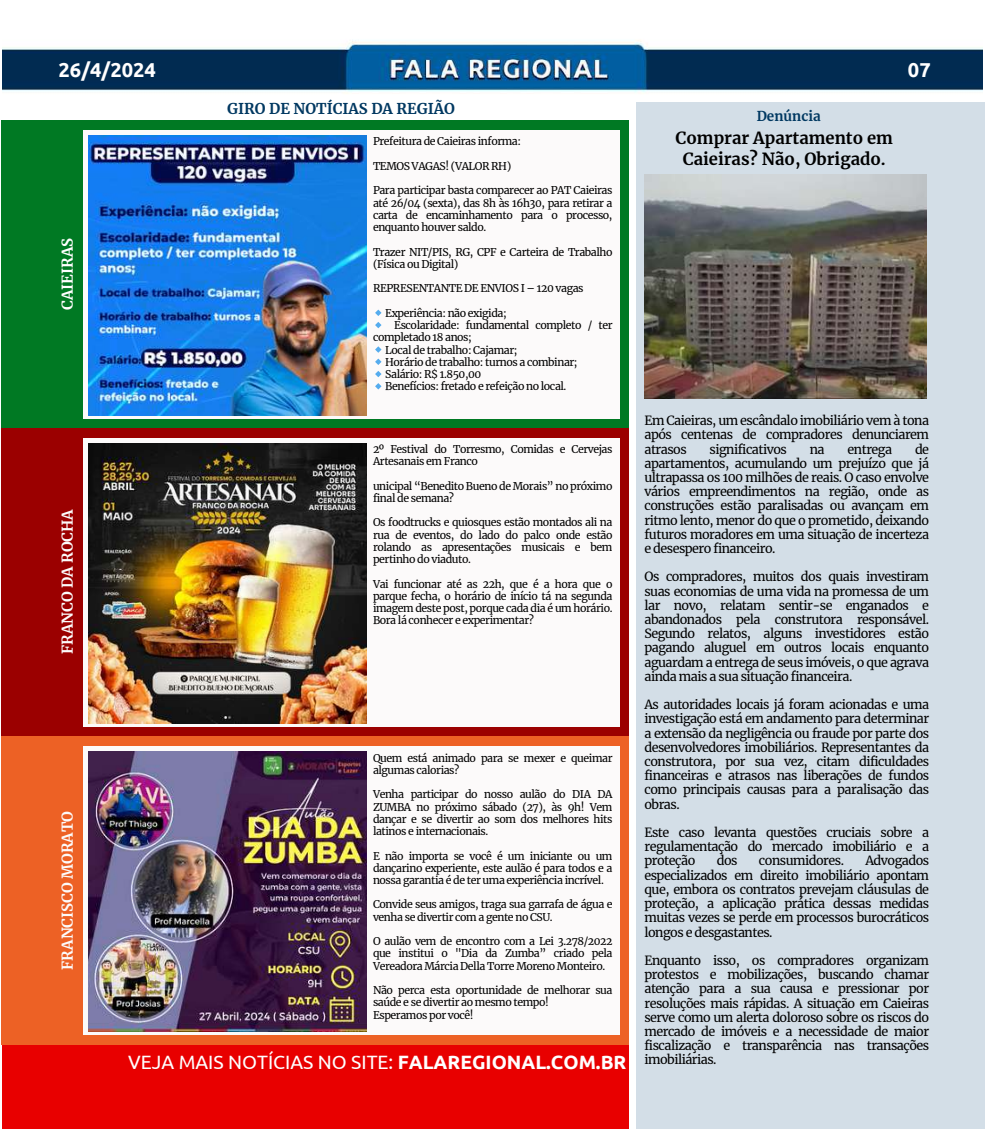
<style>
.page{position:relative;width:985px;height:1129px;background:#fff}
.page>*{position:absolute;margin:0;border:0;box-sizing:border-box;transform-origin:0 0}
.t1{font:700 20.12px "Ubuntu";color:#fff}
.t2{font:19.25px "Ubuntu";color:#fff}
.t3{font:700 16.62px/21px "Merriweather";color:#000;text-align:center}
.t4{font:700 14.7px "Merriweather";color:#fcfafa}
.t5{font:700 14.7px "Merriweather";color:#003861}
.t6{font:700 14.7px "Merriweather";color:#fff}
.t7{font:700 13.47px "Merriweather";color:#003861}
.t8{font:12.6px/14.2px "Merriweather";letter-spacing:-.04em;color:#000;text-align:justify}
.t9{font:10.67px/12.2px "Merriweather";letter-spacing:-.04em;color:#000;text-align:justify}
.s1{font-weight:700}
</style>
<div class="page">
<img style="left:3px;top:40px;width:979px;height:54px">
<div style="left:636px;top:103px;width:348px;height:1026px;background:#d3dee7"></div>
<img style="left:644px;top:174px;width:282px;height:225px">
<div style="left:2px;top:991px;width:626px;height:138px;background:#e80000"></div>
<div style="left:2px;top:120px;width:626px;height:309px;background:#007923"></div>
<div style="left:83px;top:130px;width:536px;height:289px;background:#fcfafa"></div>
<img style="left:89px;top:135px;width:277px;height:281px">
<div style="left:2px;top:428px;width:626px;height:308px;background:#9b0000"></div>
<div style="left:83px;top:438px;width:536px;height:289px;background:#fcfafa"></div>
<img style="left:89px;top:443px;width:277px;height:280px">
<div style="left:2px;top:736px;width:626px;height:309px;background:#ed6125"></div>
<div style="left:83px;top:746px;width:536px;height:289px;background:#fcfafa"></div>
<img style="left:89px;top:752px;width:277px;height:280px">
<h1 class="t1" style="left:59px;top:58px;width:99px">26/4/2024</h1>
<h1 class="t1" style="left:907px;top:58px;width:24px">07</h1>
<p class="t6" style="left:58px;top:310px;width:73px;rotate:-90deg">CAIEIRAS</p>
<p class="t4" style="left:58px;top:654px;width:147px;rotate:-90deg">FRANCO DA ROCHA</p>
<p class="t4" style="left:58px;top:969px;width:160px;rotate:-90deg">FRANCISCO MORATO</p>
<p class="t5" style="left:227px;top:100px;width:229px">GIRO DE NOTÍCIAS DA REGIÃO</p>
<p class="t9" style="left:373px;top:135px;width:150px">Prefeitura de Caieiras informa:</p>
<p class="t9" style="left:373px;top:160px;width:140px">TEMOS VAGAS! (VALOR RH)</p>
<p class="t9" style="left:373px;top:184px;width:241px">Para participar basta comparecer ao PAT Caieiras até 26/04 (sexta), das 8h às 16h30, para retirar a carta de encaminhamento para o processo, enquanto houver saldo.</p>
<p class="t9" style="left:373px;top:246px;width:241px">Trazer NIT/PIS, RG, CPF e Carteira de Trabalho (Física ou Digital)</p>
<p class="t9" style="left:373px;top:282px;width:212px">REPRESENTANTE DE ENVIOS I – 120 vagas</p>
<p class="t9" style="left:385px;top:307px;width:123px">Experiência: não exigida;</p>
<p class="t9" style="left:394px;top:319px;width:220px">Escolaridade: fundamental completo / ter</p>
<p class="t9" style="left:373px;top:331px;width:100px">completado 18 anos;</p>
<p class="t9" style="left:385px;top:344px;width:134px">Local de trabalho: Cajamar;</p>
<p class="t9" style="left:385px;top:356px;width:194px">Horário de trabalho: turnos a combinar;</p>
<p class="t9" style="left:385px;top:368px;width:98px">Salário: R$ 1.850,00</p>
<p class="t9" style="left:385px;top:380px;width:183px">Benefícios: fretado e refeição no local.</p>
<p class="t9" style="left:373px;top:443px;width:241px">2º Festival do Torresmo, Comidas e Cervejas<br>Artesanais em Franco</p>
<p class="t9" style="left:373px;top:480px;width:241px">unicipal “Benedito Bueno de Morais” no próximo final de semana?</p>
<p class="t9" style="left:373px;top:516px;width:241px">Os foodtrucks e quiosques estão montados ali na rua de eventos, do lado do palco onde estão rolando as apresentações musicais e bem pertinho do viaduto.</p>
<p class="t9" style="left:373px;top:578px;width:241px">Vai funcionar até as 22h, que é a hora que o parque fecha, o horário de início tá na segunda imagem deste post, porque cada dia é um horário.<br>Bora lá conhecer e experimentar?</p>
<p class="t9" style="left:373px;top:751px;width:241px">Quem está animado para se mexer e queimar algumas calorias?</p>
<p class="t9" style="left:373px;top:788px;width:241px">Venha participar do nosso aulão do DIA DA ZUMBA no próximo sábado (27), às 9h! Vem dançar e se divertir ao som dos melhores hits latinos e internacionais.</p>
<p class="t9" style="left:373px;top:849px;width:241px">E não importa se você é um iniciante ou um dançarino experiente, este aulão é para todos e a nossa garantia é de ter uma experiência incrível.</p>
<p class="t9" style="left:373px;top:898px;width:241px">Convide seus amigos, traga sua garrafa de água e venha se divertir com a gente no CSU.</p>
<p class="t9" style="left:373px;top:935px;width:241px">O aulão vem de encontro com a Lei 3.278/2022 que institui o "Dia da Zumba” criado pela Vereadora Márcia Della Torre Moreno Monteiro.</p>
<p class="t9" style="left:373px;top:984px;width:241px;text-align:left">Não perca esta oportunidade de melhorar sua saúde e se divertir ao mesmo tempo!<br>Esperamos por você!</p>
<h2 class="t2" style="left:128px;top:1051px;width:500px">VEJA MAIS NOTÍCIAS NO SITE: <span class="s1">FALAREGIONAL.COM.BR</span></h2>
<p class="t7" style="left:756px;top:108px;width:65px">Denúncia</p>
<h3 class="t3" style="left:675px;top:128px;width:219px">Comprar Apartamento em<br>Caieiras? Não, Obrigado.</h3>
<p class="t8" style="left:644px;top:414px;width:286px">Em Caieiras, um escândalo imobiliário vem à tona após centenas de compradores denunciarem atrasos</p>
<p class="t8" style="left:709px;top:442px;width:79px">significativos</p>
<p class="t8" style="left:809px;top:442px;width:16px">na</p>
<p class="t8" style="left:847px;top:442px;width:46px">entrega</p>
<p class="t8" style="left:644px;top:442px;width:286px;text-indent:270px">de apartamentos, acumulando um prejuízo que já ultrapassa os 100 milhões de reais. O caso envolve vários empreendimentos na região, onde as construções estão paralisadas ou avançam em ritmo lento, menor do que o prometido, deixando futuros moradores em uma situação de incerteza e desespero financeiro.</p>
<p class="t8" style="left:644px;top:570px;width:286px">Os compradores, muitos dos quais investiram suas economias de uma vida na promessa de um lar novo, relatam sentir-se enganados e abandonados pela construtora responsável.<br>Segundo relatos, alguns investidores estão pagando aluguel em outros locais enquanto aguardam a entrega de seus imóveis, o que agrava ainda mais a sua situação financeira.</p>
<p class="t8" style="left:644px;top:698px;width:286px">As autoridades locais já foram acionadas e uma investigação está em andamento para determinar a extensão da negligência ou fraude por parte dos desenvolvedores imobiliários. Representantes da construtora, por sua vez, citam dificuldades financeiras e atrasos nas liberações de fundos como principais causas para a paralisação das obras.</p>
<p class="t8" style="left:644px;top:825px;width:286px">Este caso levanta questões cruciais sobre a regulamentação do mercado imobiliário e a proteção</p>
<p class="t8" style="left:644px;top:854px;width:286px;text-indent:221px">Advogados especializados em direito imobiliário apontam que, embora os contratos prevejam cláusulas de proteção, a aplicação prática dessas medidas muitas vezes se perde em processos burocráticos longos e desgastantes.</p>
<p class="t8" style="left:644px;top:953px;width:286px">Enquanto isso, os compradores organizam protestos e mobilizações, buscando chamar atenção para a sua causa e pressionar por resoluções mais rápidas. A situação em Caieiras serve como um alerta doloroso sobre os riscos do mercado de imóveis e a necessidade de maior fiscalização e transparência nas transações imobiliárias.</p>
<p class="t8" style="left:716px;top:854px;width:22px">dos</p>
<p class="t8" style="left:758px;top:854px;width:87px">consumidores.</p>
</div>
